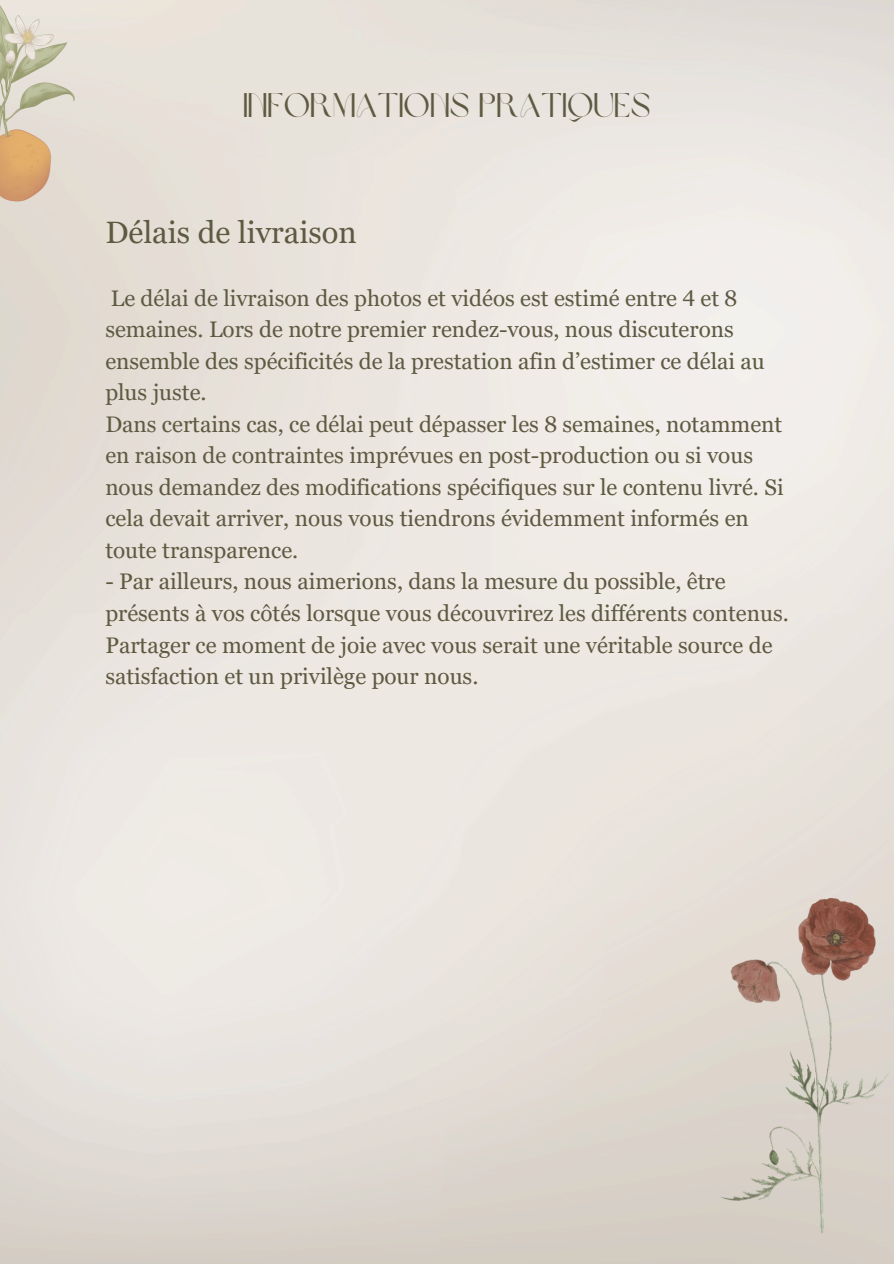
<style>
.page{position:relative;width:894px;height:1264px;background:#fff}
.page>*{position:absolute;margin:0;border:0;box-sizing:border-box;transform-origin:0 0}
.t1{font:33.9px "Brown Sugar";color:#5e5a42}
.t2{font:30.9px "Georgia Pro";color:#5e5a42}
.t3{font:22.5px/31.5px "Georgia Pro";color:#5e5a42}
</style>
<div class="page">
<img style="left:720px;top:898px;width:167px;height:364px">
<img style="left:0;top:0;width:74px;height:215px">
<p class="t1" style="left:243px;top:92px;width:409px">INFORMATIONS PRATIQUES</p>
<h1 class="t2" style="left:105px;top:214px;width:253px">Délais de livraison</h1>
<h1 class="t3" style="left:105px;top:282px;width:660px">Le délai de livraison des photos et vidéos est estimé entre 4 et 8 semaines. Lors de notre premier rendez-vous, nous discuterons ensemble des spécificités de la prestation afin d’estimer ce délai au plus juste.</h1>
<p class="t3" style="left:105px;top:408px;width:679px">Dans certains cas, ce délai peut dépasser les 8 semaines, notamment en raison de contraintes imprévues en post-production ou si vous nous demandez des modifications spécifiques sur le contenu livré. Si cela devait arriver, nous vous tiendrons évidemment informés en toute transparence.</p>
<p class="t3" style="left:105px;top:566px;width:684px">- Par ailleurs, nous aimerions, dans la mesure du possible, être présents à vos côtés lorsque vous découvrirez les différents contenus.<br>Partager ce moment de joie avec vous serait une véritable source de satisfaction et un privilège pour nous.</p>
</div>
